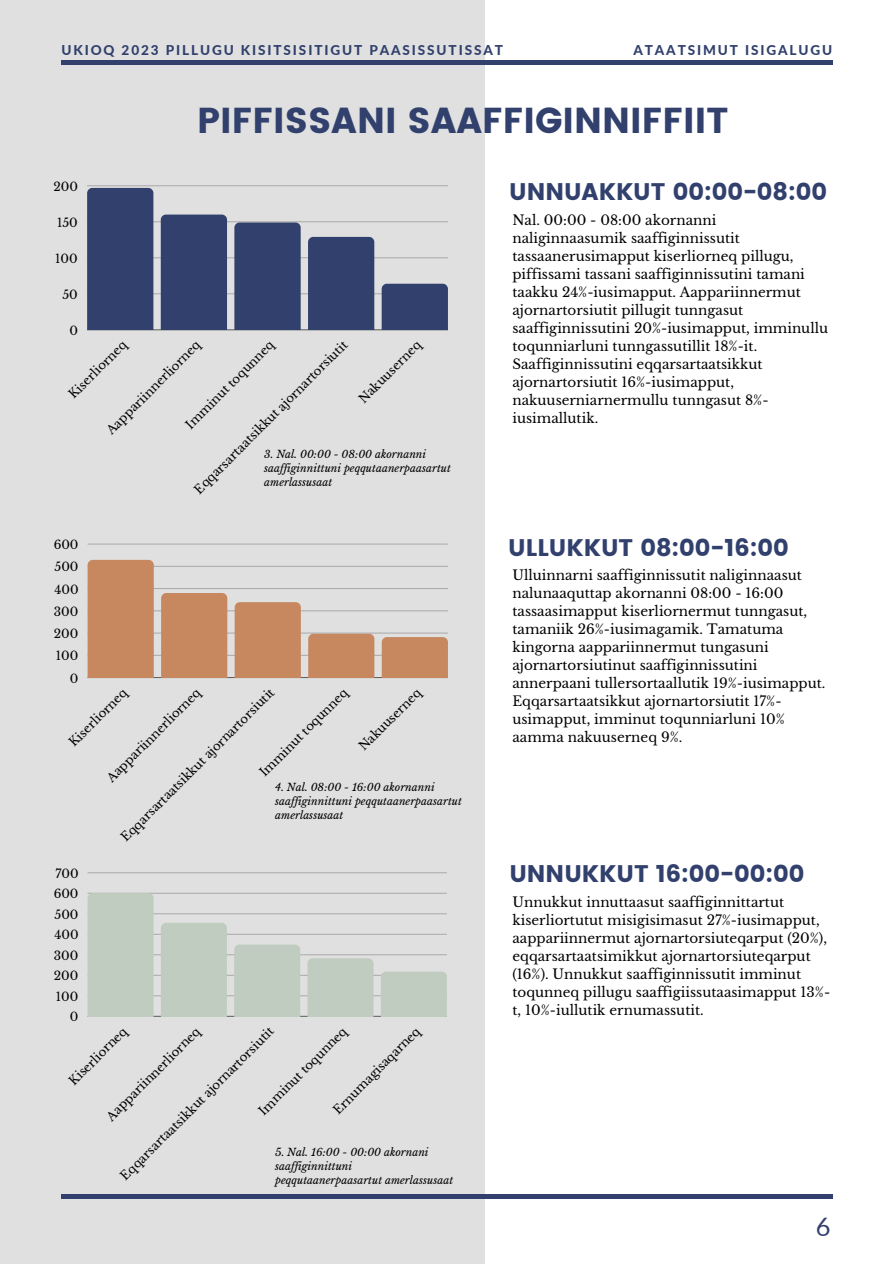
<style>
.page{position:relative;width:894px;height:1264px;background:#fff}
.page>*{position:absolute;margin:0;border:0;box-sizing:border-box;transform-origin:0 0}
.t1{font:36px "Poppins";color:#31406d}
.t2{font:25.5px "Lato";color:#31406d}
.t3{font:24px "Poppins";color:#31406d}
.t4{font:13.5px/18px "Libre Baskerville";color:#000}
.t5{font:800 13.5px "Lato";letter-spacing:.14em;color:#31406d}
.t6{font:12px "Libre Baskerville";color:#000}
.t7{font:italic 10.5px/14px "Libre Baskerville";color:#000}
</style>
<div class="page">
<div style="left:0;top:0;width:484px;height:1263px;background:#dfe0df"></div>
<hr style="left:61px;top:1194px;width:771px;height:4px;background:#31406d">
<div style="left:61px;top:60px;width:771px;height:5px;background:#31406d"></div>
<hr style="left:87px;top:329px;width:361px;height:1px;background:#000;opacity:.6">
<hr style="left:87px;top:293px;width:361px;height:1px;background:#000;opacity:.25">
<hr style="left:87px;top:257px;width:361px;height:1px;background:#b7b8b7">
<hr style="left:87px;top:221px;width:361px;height:1px;background:#b6b7b6">
<hr style="left:87px;top:185px;width:361px;height:1px;background:#b5b6b5">
<div style="left:87px;top:188px;width:66px;height:142px;background:#31406d"></div>
<div style="left:161px;top:214px;width:66px;height:116px;background:#31406d"></div>
<div style="left:234px;top:222px;width:66px;height:108px;background:#31406d"></div>
<div style="left:308px;top:237px;width:66px;height:93px;background:#31406d"></div>
<div style="left:381px;top:284px;width:67px;height:46px;background:#31406d"></div>
<hr style="left:88px;top:677px;width:360px;height:1px;background:#000;opacity:.6">
<hr style="left:88px;top:655px;width:360px;height:1px;background:#000;opacity:.25">
<hr style="left:88px;top:633px;width:360px;height:1px;background:#bebfbe">
<hr style="left:88px;top:610px;width:360px;height:1px;background:#b9bab9">
<hr style="left:88px;top:588px;width:360px;height:1px;background:#abacab">
<hr style="left:88px;top:566px;width:360px;height:1px;background:#b0b1b0">
<hr style="left:88px;top:544px;width:360px;height:1px;background:#bebfbe">
<div style="left:88px;top:560px;width:66px;height:117px;background:#c7875f"></div>
<div style="left:161px;top:593px;width:66px;height:84px;background:#c7875f"></div>
<div style="left:234px;top:602px;width:67px;height:75px;background:#c7875f"></div>
<div style="left:308px;top:633px;width:66px;height:44px;background:#c7875f"></div>
<div style="left:381px;top:637px;width:67px;height:40px;background:#c7875f"></div>
<hr style="left:88px;top:1016px;width:358px;height:1px;background:#000;opacity:.6">
<hr style="left:88px;top:995px;width:358px;height:1px;background:#b8b9b8">
<hr style="left:88px;top:975px;width:358px;height:1px;background:#b2b3b2">
<hr style="left:88px;top:954px;width:358px;height:1px;background:#b7b8b7">
<hr style="left:88px;top:934px;width:358px;height:1px;background:#b3b4b3">
<hr style="left:88px;top:913px;width:358px;height:1px;background:#b7b8b7">
<hr style="left:88px;top:893px;width:358px;height:1px;background:#b4b4b4">
<hr style="left:88px;top:872px;width:358px;height:1px;background:#b6b7b6">
<div style="left:88px;top:893px;width:65px;height:123px;background:#bfccbf"></div>
<div style="left:161px;top:923px;width:66px;height:93px;background:#bfccbf"></div>
<div style="left:234px;top:944px;width:66px;height:72px;background:#bfccbf"></div>
<div style="left:307px;top:958px;width:66px;height:58px;background:#bfccbf"></div>
<div style="left:381px;top:971px;width:65px;height:45px;background:#bfccbf"></div>
<p class="t5" style="left:61px;top:42px;width:443px">UKIOQ 2023 PILLUGU KISITSISITIGUT PAASISSUTISSAT</p>
<p class="t5" style="left:633px;top:42px;width:200px">ATAATSIMUT ISIGALUGU</p>
<p class="t6" style="left:53px;top:179px;width:26px">200</p>
<h2 class="t1" style="left:197px;top:99px;width:532px">PIFFISSANI SAAFFIGINNIFFIIT</h2>
<p class="t3" style="left:509px;top:178px;width:319px">UNNUAKKUT 00:00-08:00</p>
<p class="t6" style="left:57px;top:215px;width:22px">150</p>
<p class="t6" style="left:55px;top:251px;width:24px">100</p>
<p class="t6" style="left:62px;top:287px;width:17px">50</p>
<p class="t6" style="left:69px;top:323px;width:10px">0</p>
<p class="t6" style="left:191px;top:486px;width:212px;rotate:-45deg">Eqqarsartaatsikkut ajornartorsiutit</p>
<p class="t6" style="left:356px;top:395px;width:83px;rotate:-45deg">Nakuuserneq</p>
<p class="t6" style="left:66px;top:391px;width:78px;rotate:-45deg">Kiserliorneq</p>
<p class="t6" style="left:183px;top:421px;width:120px;rotate:-45deg">Imminut toqunneq</p>
<p class="t6" style="left:103px;top:427px;width:128px;rotate:-45deg">Aappari nnerliorneq</p>
<h1 class="t7" style="left:264px;top:447px;width:188px">3. Nal. 00:00 - 08:00 akornanni<br>saaf iginnittuni peqqutaanerpaasartut amerlassusaat</h1>
<p class="t6" style="left:54px;top:537px;width:26px">600</p>
<p class="t6" style="left:55px;top:560px;width:25px">500</p>
<p class="t6" style="left:54px;top:582px;width:26px">400</p>
<p class="t6" style="left:54px;top:604px;width:26px">300</p>
<p class="t6" style="left:54px;top:626px;width:26px">200</p>
<p class="t6" style="left:56px;top:648px;width:24px">100</p>
<p class="t6" style="left:70px;top:671px;width:10px">0</p>
<p class="t6" style="left:118px;top:834px;width:212px;rotate:-45deg">Eqqarsartaatsikkut ajornartorsiutit</p>
<p class="t6" style="left:66px;top:739px;width:78px;rotate:-45deg">Kiserliorneq</p>
<p class="t6" style="left:256px;top:769px;width:120px;rotate:-45deg">Imminut toqunneq</p>
<p class="t6" style="left:356px;top:743px;width:83px;rotate:-45deg">Nakuuserneq</p>
<p class="t6" style="left:104px;top:774px;width:128px;rotate:-45deg">Aappari nnerliorneq</p>
<h2 class="t7" style="left:275px;top:780px;width:188px">4. Nal. 08:00 - 16:00 akornanni<br>saaf iginnittuni peqqutaanerpaasartut amerlassusaat</h2>
<p class="t6" style="left:55px;top:866px;width:25px">700</p>
<p class="t6" style="left:54px;top:886px;width:26px">600</p>
<p class="t6" style="left:55px;top:907px;width:25px">500</p>
<p class="t6" style="left:54px;top:927px;width:26px">400</p>
<p class="t6" style="left:54px;top:948px;width:26px">300</p>
<p class="t6" style="left:54px;top:968px;width:26px">200</p>
<p class="t6" style="left:56px;top:989px;width:24px">100</p>
<p class="t6" style="left:70px;top:1009px;width:10px">0</p>
<p class="t6" style="left:117px;top:1172px;width:212px;rotate:-45deg">Eqqarsartaatsikkut ajornartorsiutit</p>
<p class="t6" style="left:66px;top:1077px;width:78px;rotate:-45deg">Kiserliorneq</p>
<p class="t6" style="left:255px;top:1107px;width:120px;rotate:-45deg">Imminut toqunneq</p>
<p class="t6" style="left:330px;top:1106px;width:118px;rotate:-45deg">Ernumagisaqarneq</p>
<p class="t6" style="left:103px;top:1113px;width:128px;rotate:-45deg">Aappari nnerliorneq</p>
<h4 class="t7" style="left:275px;top:1145px;width:179px">5. Nal. 16:00 - 00:00 akornani<br>saaf iginnittuni peqqutaanerpaasartut amerlassusaat</h4>
<p class="t4" style="left:512px;top:211px;width:317px">Nal. 00:00 - 08:00 akornanni naliginnaasumik saaffiginnissutit tassaanerusimapput kiserliorneq pillugu, piffissami tassani saaffiginnissutini tamani taakku 24%-iusimapput. Aappariinnermut ajornartorsiutit pillugit tunngasut saaffiginnissutini 20%-iusimapput, imminullu toqunniarluni tunngassutillit 18%-it.<br>Saaffiginnissutini eqqarsartaatsikkut ajornartorsiutit 16%-iusimapput, nakuuserniarnermullu tunngasut 8%- iusimallutik.</p>
<p class="t3" style="left:508px;top:533px;width:282px">ULLUKKUT 08:00-16:00</p>
<h3 class="t4" style="left:512px;top:566px;width:314px">Ulluinnarni saaffiginnissutit naliginnaasut nalunaaquttap akornanni 08:00 - 16:00 tassaasimapput kiserliornermut tunngasut, tamaniik 26%-iusimagamik. Tamatuma kingorna aappariinnermut tungasuni ajornartorsiutinut saaffiginnissutini annerpaani tullersortaallutik 19%-iusimapput.<br>Eqqarsartaatsikkut ajornartorsiutit 17%- usimapput, imminut toqunniarluni 10% aamma nakuuserneq 9%.</h3>
<h3 class="t3" style="left:509px;top:860px;width:296px">UNNUKKUT 16:00-00:00</h3>
<p class="t4" style="left:512px;top:893px;width:319px">Unnukkut innuttaasut saaffiginnittartut kiserliortutut misigisimasut 27%-iusimapput, aappariinnermut ajornartorsiuteqarput (20%), eqqarsartaatsimikkut ajornartorsiuteqarput (16%). Unnukkut saaffiginnissutit imminut toqunneq pillugu saaffigiissutaasimapput 13%- t, 10%-iullutik ernumassutit.</p>
<p class="t2" style="left:815px;top:1210px;width:16px">6</p>
</div>
